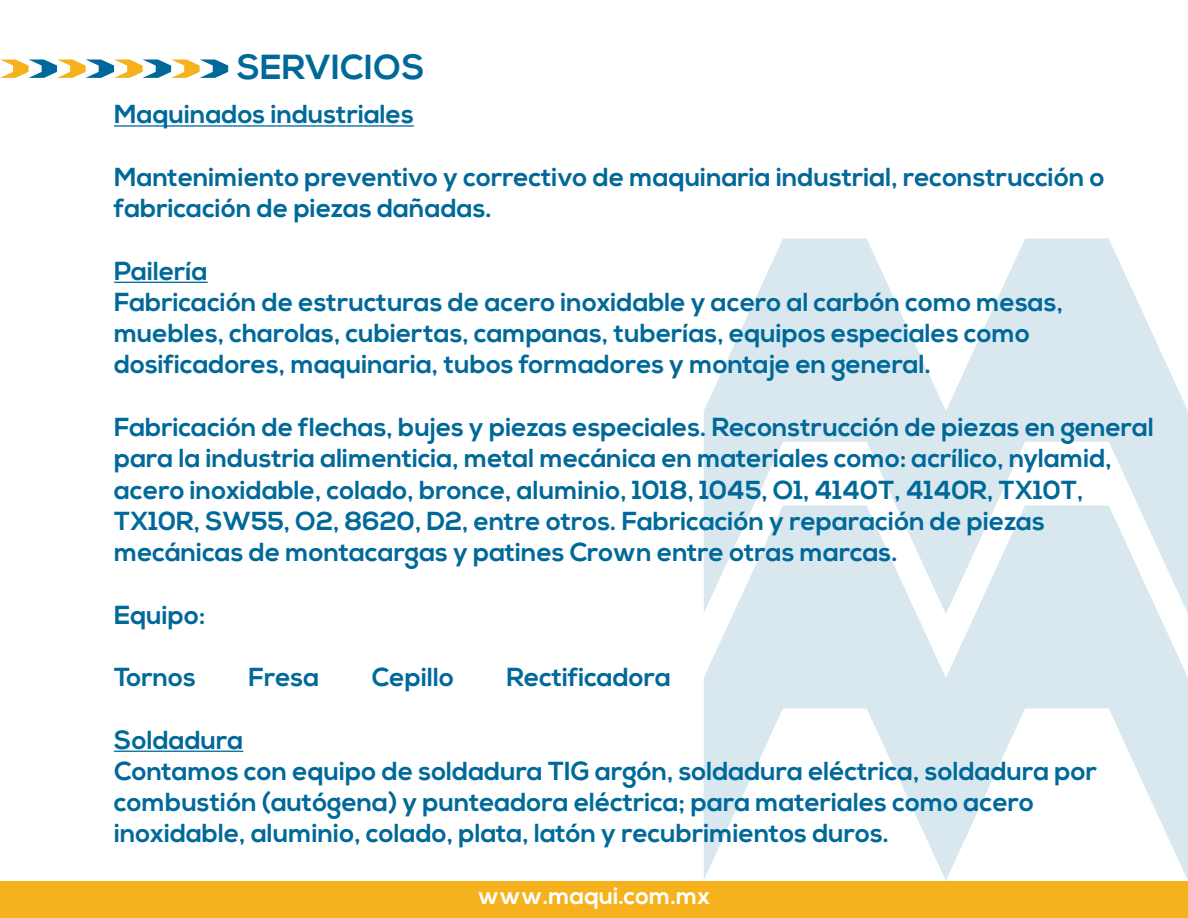
<style>
.page{position:relative;width:1188px;height:918px;background:#fff}
.page>*{position:absolute;margin:0;border:0;box-sizing:border-box;transform-origin:0 0}
.t1{font:700 34.8px "Nexa";color:#006999}
.t2{font:700 26.1px/31.2px "Nexa";color:#006999}
.t3{font:700 23.7px "Nexa";color:#fff}
</style>
<div class="page">
<svg style="left:0;top:60px;width:228px;height:18px"></svg>
<div style="left:0;top:881px;width:1188px;height:37px;background:#f6b21c"></div>
<svg style="left:704px;top:614px;width:484px;height:267px;fill:#d9e8ef"></svg>
<svg style="left:704px;top:238px;width:484px;height:376px;fill:#d9e8ef"></svg>
<hr style="left:114px;top:125px;width:300px;height:2px;background:#006999">
<hr style="left:114px;top:282px;width:94px;height:1px;background:#006999">
<hr style="left:114px;top:751px;width:129px;height:1px;background:#006999">
<h1 class="t1" style="left:237px;top:47px;width:189px">SERVICIOS</h1>
<p class="t2" style="left:114px;top:100px;width:301px">Maquinados industriales</p>
<p class="t2" style="left:114px;top:162px;width:992px">Mantenimiento preventivo y correctivo de maquinaria industrial, reconstrucción o fabricación de piezas dañadas.</p>
<p class="t2" style="left:114px;top:256px;width:951px">Pailería<br>Fabricación de estructuras de acero inoxidable y acero al carbón como mesas, muebles, charolas, cubiertas, campanas, tuberías, equipos especiales como dosificadores, maquinaria, tubos formadores y montaje en general.</p>
<p class="t2" style="left:114px;top:412px;width:1042px">Fabricación de flechas, bujes y piezas especiales. Reconstrucción de piezas en general para la industria alimenticia, metal mecánica en materiales como: acrílico, nylamid, acero inoxidable, colado, bronce, aluminio, 1018, 1045, O1, 4140T, 4140R, TX10T, TX10R, SW55, O2, 8620, D2, entre otros. Fabricación y reparación de piezas mecánicas de montacargas y patines Crown entre otras marcas.</p>
<p class="t2" style="left:114px;top:600px;width:93px">Equipo:</p>
<p class="t2" style="left:114px;top:662px;width:83px">Tornos</p>
<p class="t2" style="left:249px;top:662px;width:72px">Fresa</p>
<p class="t2" style="left:372px;top:662px;width:84px">Cepillo</p>
<p class="t2" style="left:507px;top:662px;width:166px">Rectificadora</p>
<p class="t2" style="left:114px;top:725px;width:985px">Soldadura<br>Contamos con equipo de soldadura TIG argón, soldadura eléctrica, soldadura por combustión (autógena) y punteadora eléctrica; para materiales como acero inoxidable, aluminio, colado, plata, latón y recubrimientos duros.</p>
<p class="t3" style="left:478px;top:882px;width:234px">www.maqui.com.mx</p>
</div>
